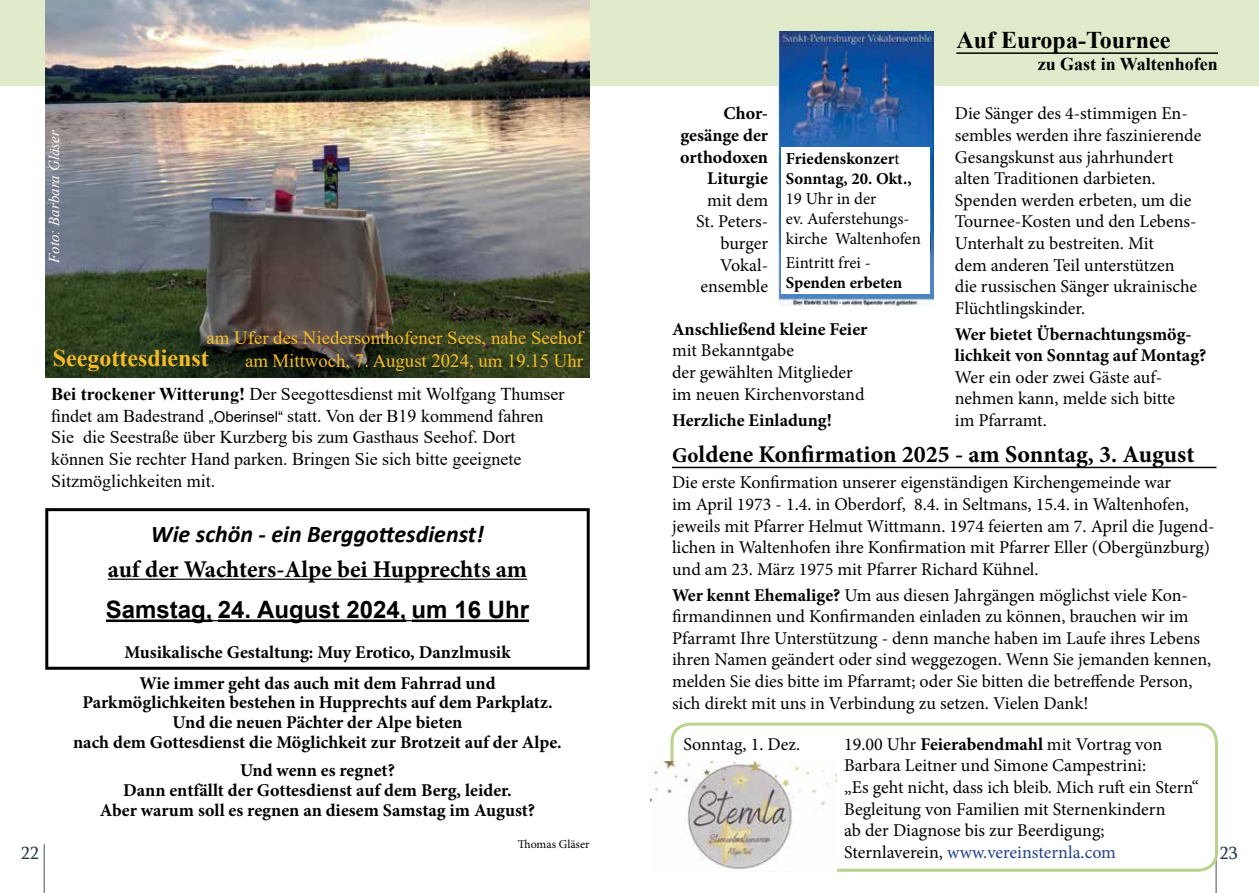
<style>
.page{position:relative;width:1259px;height:893px;background:#fff}
.page>*{position:absolute;margin:0;border:0;box-sizing:border-box;transform-origin:0 0}
.t1{font:700 24px "Minion Pro";color:#000}
.t2{font:italic 700 24px "Calibri";color:#000}
.t3{font:700 24px "Arial";color:#000}
.t4{font:700 24px "Times New Roman";color:#000}
.t5{font:700 24px "Times New Roman";color:#f6bc27}
.t6{font:18.75px/22.5px "Times New Roman";color:#f6bc27;text-align:right}
.t7{font:18px/21.6px "Minion Pro";color:#000}
.t8{font:700 18px/19.8px "Minion Pro";color:#000;text-align:center}
.t9{font:18px/21.6px "Times New Roman";color:#000}
.t10{font:700 18px "Times New Roman";color:#000}
.t11{font:18px "Sylfaen";color:#2b3d51}
.t12{font:16.8px/20.1px "Minion Pro";color:#000}
.t13{font:700 16.8px/20.1px "Minion Pro";color:#000}
.t14{font:italic 15px "Times New Roman";color:#fff}
.t15{font:12px "Minion Pro";letter-spacing:-.005em;color:#000}
.s1{font-weight:400}
.s2{font-weight:700}
.s3{font-family:"Arial";font-size:15px}
.s4{font-size:21px}
.s5{color:#25408f}
</style>
<div class="page">
<div style="left:0;top:0;width:1259px;height:85px;background:#e0ebcc"></div>
<hr style="left:44px;top:844px;width:1px;height:49px;background:#2b3d51">
<hr style="left:1215px;top:846px;width:2px;height:47px;background:#2b3d51">
<hr style="left:108px;top:579px;width:419px;height:1px;background:#000">
<hr style="left:106px;top:619px;width:107px;height:3px;background:#000">
<hr style="left:218px;top:619px;width:188px;height:3px;background:#000">
<hr style="left:412px;top:619px;width:117px;height:3px;background:#000">
<div style="left:45px;top:508px;width:545px;height:162px;border:3px solid #000"></div>
<img style="left:45px;top:0;width:545px;height:377px">
<img style="left:779px;top:32px;width:154px;height:123px">
<img style="left:779px;top:155px;width:154px;height:151px">
<div style="left:781px;top:147px;width:149px;height:147px;background:#fff"></div>
<hr style="left:672px;top:467px;width:544px;height:1px;background:#000">
<div style="left:670px;top:723px;width:548px;height:149px;border:3px solid #b7d48a;border-radius:18px"></div>
<img style="left:651px;top:761px;width:185px;height:111px">
<hr style="left:956px;top:52px;width:262px;height:2px;background:#000">
<h1 class="t4" style="left:956px;top:23px;width:216px">Auf Europa-Tournee</h1>
<p class="t10" style="left:1037px;top:51px;width:182px">zu Gast in Waltenhofen</p>
<p class="t7" style="left:955px;top:103px;width:248px">Die Sänger des 4-stimmigen En&shy;sembles werden ihre faszinierende<br>Gesangskunst aus jahrhundert alten Traditionen darbieten.<br>Spenden werden erbeten, um die<br>Tournee-Kosten und den Lebens-<br>Unterhalt zu bestreiten. Mit<br>dem anderen Teil unterstützen<br>die russischen Sänger ukrainische<br>Flüchtlingskinder.</p>
<p class="t8" style="left:955px;top:323px;width:253px;line-height:21.6px;text-align:left">Wer bietet Übernachtungsmög&shy;lichkeit von Sonntag auf Montag?</p>
<p class="t7" style="left:955px;top:366px;width:222px">Wer ein oder zwei Gäste auf&shy;nehmen kann, melde sich bitte im Pfarramt.</p>
<p class="t8" style="left:680px;top:103px;width:89px;line-height:21.6px;text-align:right">Chor&shy;gesänge der orthodoxen<br>Liturgie</p>
<p class="t7" style="left:696px;top:189px;width:73px;text-align:right">mit dem<br>St. Peters&shy;burger<br>Vokal&shy;ensemble</p>
<p class="t14" style="left:44px;top:263px;width:134px;rotate:-90deg">Foto: Barbara Gläser</p>
<p class="t13" style="left:786px;top:148px;width:127px">Friedenskonzer<span class="s1">t<br></span>Sonntag, 20. Okt.,</p>
<p class="t12" style="left:786px;top:188px;width:137px">19 Uhr in der<br>ev. Auferstehungs&shy;kirche Waltenhofen</p>
<p class="t12" style="left:786px;top:252px;width:86px">Eintritt frei -</p>
<p class="t13" style="left:786px;top:272px;width:118px">Spenden erbeten</p>
<p class="t8" style="left:672px;top:319px;width:197px">Anschließend kleine Feier</p>
<p class="t7" style="left:672px;top:340px;width:194px">mit Bekanntgabe<br>der gewählten Mitglieder im neuen Kirchenvorstand</p>
<p class="t8" style="left:672px;top:410px;width:161px">Herzliche Einladung!</p>
<p class="t6" style="left:207px;top:326px;width:378px">am Ufer des Niedersonthofener Sees, nahe Seehof am Mittwoch, 7. August 2024, um 19.15 Uhr</p>
<h1 class="t5" style="left:53px;top:341px;width:157px">Seegottesdienst</h1>
<p class="t9" style="left:51px;top:383px;width:514px"><span class="s2">Bei trockener Witterung!</span> Der Seegottesdienst mit Wolfgang Thumser findet am Badestrand <span class="s3">„Oberinsel“</span> statt. Von der B19 kommend fahren Sie die Seestraße über Kurzberg bis zum Gasthaus Seehof. Dort können Sie rechter Hand parken. Bringen Sie sich bitte geeignete Sitzmöglichkeiten mit.</p>
<h1 class="t1" style="left:672px;top:438px;width:524px"><span class="s4">Go</span>ldene Konfirmation 2025 - am Sonntag, 3. August</h1>
<p class="t7" style="left:672px;top:472px;width:544px">Die erste Konfirmation unserer eigenständigen Kirchengemeinde war<br>im April 1973 - 1.4. in Oberdorf, 8.4. in Seltmans, 15.4. in Waltenhofen, jeweils mit Pfarrer Helmut Wittmann. 1974 feierten am 7. April die Jugend&shy;lichen in Waltenhofen ihre Konfirmation mit Pfarrer Eller (Obergünzburg) und am 23. März 1975 mit Pfarrer Richard Kühnel.</p>
<p class="t7" style="left:672px;top:584px;width:541px"><span class="s2">Wer kennt Ehemalige?</span> Um aus diesen Jahrgängen möglichst viele Kon&shy;firmandinnen und Konfirmanden einladen zu können, brauchen wir im Pfarramt Ihre Unterstützung - denn manche haben im Laufe ihres Lebens ihren Namen geändert oder sind weggezogen. Wenn Sie jemanden kennen, melden Sie dies bitte im Pfarramt; oder Sie bitten die betreffende Person, sich direkt mit uns in Verbindung zu setzen. Vielen Dank!</p>
<p class="t7" style="left:683px;top:733px;width:118px">Sonntag, 1. Dez.</p>
<p class="t7" style="left:844px;top:733px;width:356px">19.00 Uhr <span class="s2">Feierabendmahl</span> mit Vortrag von Barbara Leitner und Simone Campestrini:<br>„Es geht nicht, dass ich bleib. Mich ruft ein Stern“ Begleitung von Familien mit Sternenkindern<br>ab der Diagnose bis zur Beerdigung; Sternlaverein, <span class="s5">www.vereinsternla.com</span></p>
<h1 class="t2" style="left:151px;top:517px;width:334px">Wie schön - ein Berggottesdienst!</h1>
<h1 class="t1" style="left:108px;top:552px;width:421px">auf der Wachters-Alpe bei Hupprechts am</h1>
<h1 class="t3" style="left:106px;top:593px;width:424px">Samstag, 24. August 2024, um 16 Uhr</h1>
<p class="t8" style="left:124px;top:642px;width:388px">Musikalische Gestaltung: Muy Erotico, Danzlmusik</p>
<p class="t8" style="left:73px;top:673px;width:490px">Wie immer geht das auch mit dem Fahrrad und Parkmöglichkeiten bestehen in Hupprechts auf dem Parkplatz.<br>Und die neuen Pächter der Alpe bieten<br>nach dem Gottesdienst die Möglichkeit zur Brotzeit auf der Alpe.</p>
<p class="t8" style="left:100px;top:760px;width:437px">Und wenn es regnet?<br>Dann entfällt der Gottesdienst auf dem Berg, leider.<br>Aber warum soll es regnen an diesem Samstag im August?</p>
<p class="t15" style="left:518px;top:836px;width:73px">Thomas Gläser</p>
<p class="t11" style="left:21px;top:841px;width:19px">22</p>
<p class="t11" style="left:1219px;top:841px;width:19px">23</p>
</div>
